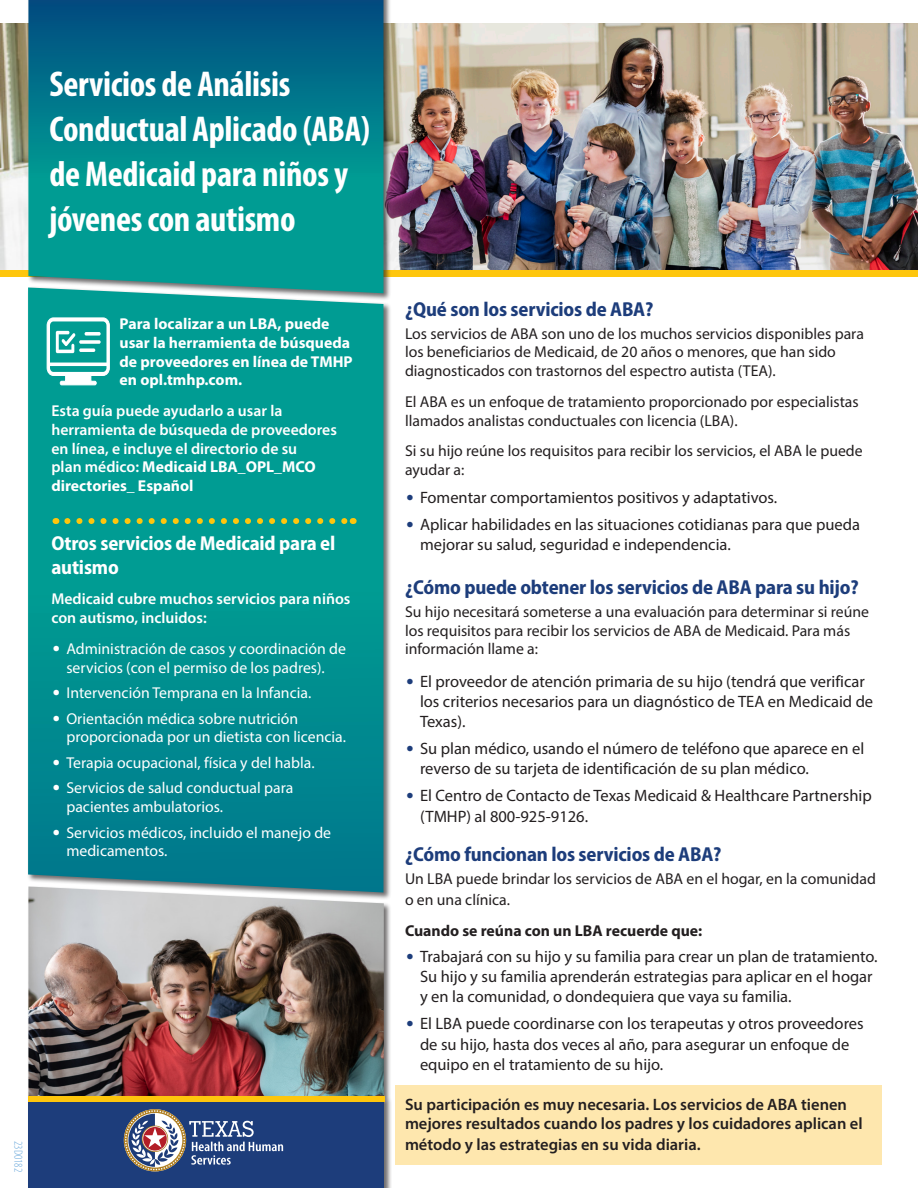
<style>
.page{position:relative;width:918px;height:1188px;background:#fff}
.page>*{position:absolute;margin:0;border:0;box-sizing:border-box;transform-origin:0 0}
.t1{font:700 condensed 36px/45px "Myriad Pro";letter-spacing:-.01em;color:#fff}
.t2{font:700 semi-condensed 20.25px "Myriad Pro";letter-spacing:-.01em;color:#1d3d7b}
.t3{font:700 semi-condensed 20.25px/24px "Myriad Pro";letter-spacing:-.01em;color:#fff}
.t4{font:16.5px/20.2px "Myriad Pro";color:#231f20}
.t5{font:600 16.5px/19.5px "Myriad Pro";color:#231f20}
.t6{font:15.75px/18.8px "Myriad Pro";color:#231f20}
.t7{font:15.75px/18.8px "Myriad Pro";color:#fff}
.t8{font:600 15.75px/18.8px "Myriad Pro";color:#fff}
.t9{font:700 15.75px/18.8px "Myriad Pro";color:#fff}
.t10{font:700 15.75px "Myriad Pro";color:#231f20}
.t11{font:300 condensed 12px "Myriad Pro";color:#6ba9db}
.s1{font-weight:700}
.s2{font-weight:700;font-size:21px}
.s3{font-weight:700;font-size:21px;color:#1d3d7b}
</style>
<div class="page">
<div style="left:395px;top:1086px;width:486px;height:79px;background:#fee7ae"></div>
<div style="left:0;top:232px;width:918px;height:45px;background:#fec60d"></div>
<img style="left:0;top:24px;width:27px;height:245px">
<img style="left:391px;top:24px;width:527px;height:245px">
<div style="left:27px;top:286px;width:364px;height:614px;background:#231f20;opacity:.65"></div>
<svg style="left:28px;top:301px;width:355px;height:584px;background:#019291"></svg>
<svg style="left:67px;top:518px;width:280px;height:6px;background:#62ac5e"></svg>
<div style="left:27px;top:885px;width:364px;height:220px;background:#231f20;opacity:.65"></div>
<img style="left:28px;top:886px;width:356px;height:210px">
<div style="left:27px;top:1096px;width:365px;height:92px;background:#231f20;opacity:.65"></div>
<div style="left:28px;top:1097px;width:356px;height:91px;background:#1d3d7b"></div>
<div style="left:27px;top:0;width:364px;height:301px;background:#231f20;opacity:.65"></div>
<svg style="left:28px;top:0;width:355px;height:293px;background:#05838e"></svg>
<svg style="left:124px;top:1109px;width:159px;height:62px"></svg>
<svg style="left:47px;top:317px;width:63px;height:68px"></svg>
<svg style="left:79px;top:340px;width:22px;height:4px"></svg>
<svg style="left:85px;top:332px;width:16px;height:4px"></svg>
<div style="left:28px;top:1096px;width:356px;height:6px;background:#fec60d"></div>
<h1 class="t1" style="left:49px;top:61px;width:322px">Servicios de Análisis<br>Conductual Aplicado (ABA) de Medicaid para niños y jóvenes con autismo</h1>
<p class="t9" style="left:120px;top:314px;width:235px">Para localizar a un LBA, puede usar la herramienta de búsqueda de proveedores en línea de TMHP en opl.tmhp.com.</p>
<p class="t8" style="left:51px;top:401px;width:287px">Esta guía puede ayudarlo a usar la herramienta de búsqueda de proveedores en línea, e incluye el directorio de su<br>plan médico: <span class="s1">Medicaid LBA_OPL_MCO directories_ Español</span></p>
<p class="t3" style="left:51px;top:530px;width:285px">Otros servicios de Medicaid para el autismo</p>
<p class="t8" style="left:51px;top:589px;width:301px">Medicaid cubre muchos servicios para niños con autismo, incluidos:</p>
<p class="t7" style="left:53px;top:639px;width:295px;text-align:center"><span class="s2">•</span> Administración de casos y coordinación de servicios (con el permiso de los padres).</p>
<p class="t7" style="left:53px;top:683px;width:260px"><span class="s2">•</span> Intervención Temprana en la Infancia.</p>
<p class="t7" style="left:66px;top:709px;width:281px;text-indent:-14px"><span class="s2">•</span> Orientación médica sobre nutrición proporcionada por un dietista con licencia.</p>
<p class="t7" style="left:53px;top:753px;width:263px"><span class="s2">•</span> Terapia ocupacional, física y del habla.</p>
<p class="t7" style="left:66px;top:778px;width:229px;text-indent:-14px"><span class="s2">•</span> Servicios de salud conductual para pacientes ambulatorios.</p>
<p class="t7" style="left:66px;top:823px;width:266px;text-indent:-14px"><span class="s2">•</span> Servicios médicos, incluido el manejo de medicamentos.</p>
<p class="t11" style="left:26px;top:1141px;width:32px;rotate:90deg">23D0182</p>
<p class="t2" style="left:405px;top:296px;width:250px">¿Qué son los servicios de ABA?</p>
<p class="t6" style="left:405px;top:324px;width:460px">Los servicios de ABA son uno de los muchos servicios disponibles para los beneficiarios de Medicaid, de 20 años o menores, que han sido diagnosticados con trastornos del espectro autista (TEA).</p>
<p class="t6" style="left:405px;top:392px;width:455px">El ABA es un enfoque de tratamiento proporcionado por especialistas llamados analistas conductuales con licencia (LBA).</p>
<p class="t6" style="left:405px;top:441px;width:459px">Si su hijo reúne los requisitos para recibir los servicios, el ABA le puede ayudar a:</p>
<p class="t4" style="left:406px;top:487px;width:372px"><span class="s3">•</span> Fomentar comportamientos positivos y adaptativos.</p>
<p class="t4" style="left:420px;top:514px;width:442px;text-indent:-14px"><span class="s3">•</span> Aplicar habilidades en las situaciones cotidianas para que pueda mejorar su salud, seguridad e independencia.</p>
<p class="t2" style="left:405px;top:575px;width:455px">¿Cómo puede obtener los servicios de ABA para su hijo?</p>
<p class="t6" style="left:405px;top:602px;width:466px">Su hijo necesitará someterse a una evaluación para determinar si reúne los requisitos para recibir los servicios de ABA de Medicaid. Para más información llame a:</p>
<p class="t4" style="left:420px;top:671px;width:455px;text-indent:-14px"><span class="s3">•</span> El proveedor de atención primaria de su hijo (tendrá que verificar los criterios necesarios para un diagnóstico de TEA en Medicaid de<br>Texas).</p>
<p class="t4" style="left:420px;top:738px;width:446px;text-indent:-14px"><span class="s3">•</span> Su plan médico, usando el número de teléfono que aparece en el reverso de su tarjeta de identificación de su plan médico.</p>
<p class="t4" style="left:420px;top:786px;width:453px;text-indent:-14px"><span class="s3">•</span> El Centro de Contacto de Texas Medicaid &amp; Healthcare Partnership (TMHP) al 800-925-9126.</p>
<p class="t2" style="left:405px;top:842px;width:318px">¿Cómo funcionan los servicios de ABA?</p>
<p class="t6" style="left:405px;top:868px;width:472px;line-height:21px">Un LBA puede brindar los servicios de ABA en el hogar, en la comunidad o en una clínica.</p>
<p class="t10" style="left:405px;top:920px;width:299px">Cuando se reúna con un LBA recuerde que:</p>
<p class="t4" style="left:420px;top:946px;width:459px;text-indent:-14px"><span class="s3">•</span> Trabajará con su hijo y su familia para crear un plan de tratamiento.<br>Su hijo y su familia aprenderán estrategias para aplicar en el hogar y en la comunidad, o dondequiera que vaya su familia.</p>
<p class="t4" style="left:420px;top:1014px;width:445px;text-indent:-14px"><span class="s3">•</span> El LBA puede coordinarse con los terapeutas y otros proveedores de su hijo, hasta dos veces al año, para asegurar un enfoque de equipo en el tratamiento de su hijo.</p>
<p class="t5" style="left:405px;top:1094px;width:459px">Su participación es muy necesaria. Los servicios de ABA tienen mejores resultados cuando los padres y los cuidadores aplican el</p>
<p class="t5" style="left:405px;top:1134px;width:297px">método y las estrategias en su vida diaria.</p>
</div>
